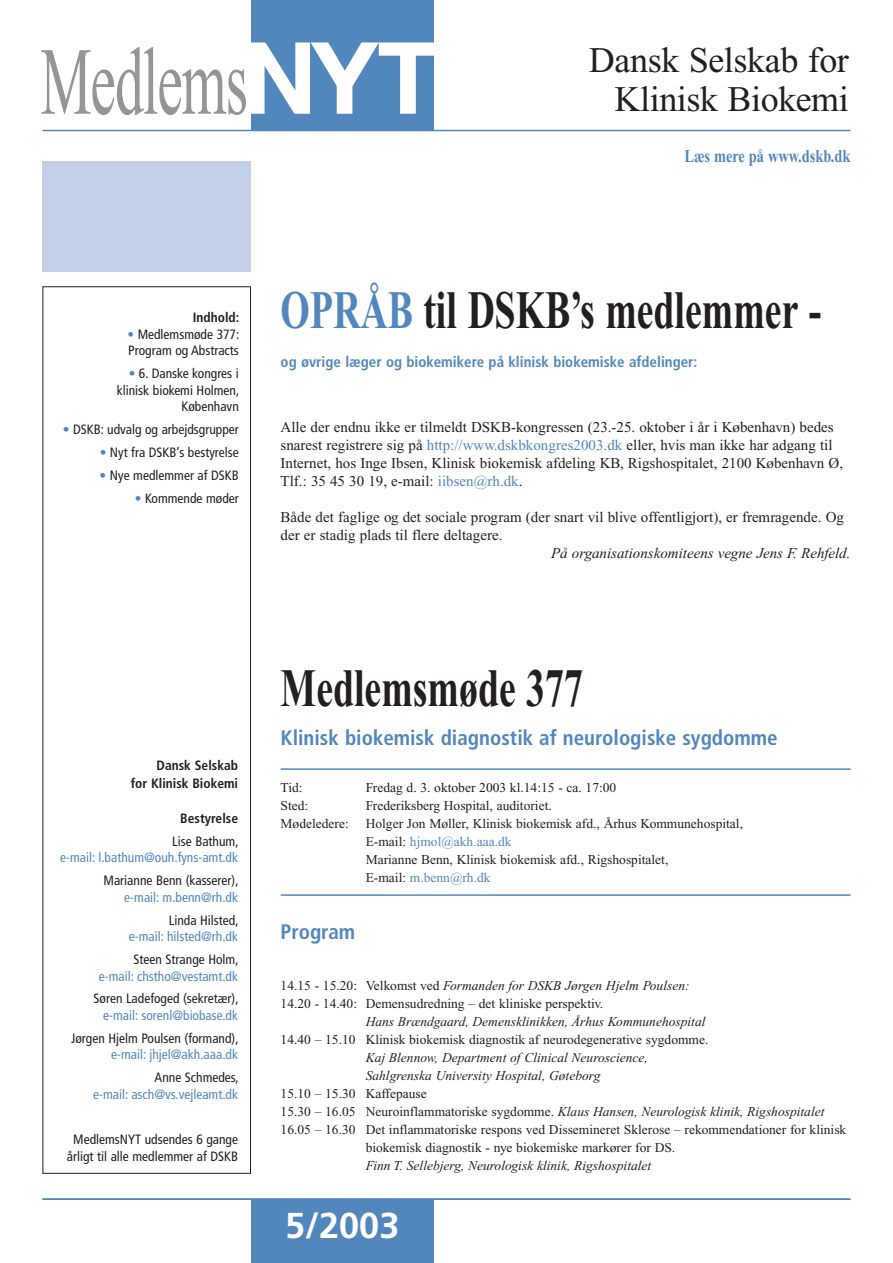
<style>
.page{position:relative;width:893px;height:1263px;background:#fff}
.page>*{position:absolute;margin:0;border:0;box-sizing:border-box;transform-origin:0 0}
.t1{font:96px "Times New Roman";letter-spacing:-.02em;color:#939598;scale:.6 1}
.t2{font:700 54px "Times New Roman";color:#231f20;scale:.7 1}
.t3{font:36px/39px "Times New Roman";letter-spacing:-.01em;color:#231f20;text-align:right}
.t4{font:700 36px "Frutiger";color:#fff}
.t5{font:700 condensed 21px "Frutiger";color:#5287be}
.t6{font:700 18px "Times New Roman";color:#5287be;scale:.8 1}
.t7{font:15px/18px "Times New Roman";color:#231f20}
.t8{font:700 condensed 15px "Frutiger";color:#5287be}
.t9{font:italic 15px "Times New Roman";color:#231f20}
.t10{font:13.5px/18px "Times New Roman";color:#231f20}
.t11{font:condensed 13.5px/16.5px "Frutiger";color:#231f20;text-align:center}
.t12{font:italic 13.5px/18px "Times New Roman";color:#231f20}
.t13{font:condensed 13.5px "Frutiger";color:#5287be}
.t14{font:700 condensed 13.5px/18px "Frutiger";color:#231f20;text-align:right}
.t15{font:13.5px "Times New Roman";color:#5287be}
.s1{font-family:"Helvetica Neue";font-weight:700;font-size:99.75px;color:#fff}
.s2{color:#5287be}
.s3{color:#231f20}
.s4{font-style:italic}
.s5{font-style:normal}
</style>
<div class="page">
<div style="left:251px;top:1199px;width:183px;height:64px;background:#5287be"></div>
<div style="left:251px;top:0;width:183px;height:131px;background:#5287be"></div>
<hr style="left:43px;top:1198px;width:807px;height:2px;background:#5287be">
<hr style="left:43px;top:130px;width:807px;height:1px;background:#5287be">
<div style="left:43px;top:286px;width:208px;height:888px;border:1px solid #231f20"></div>
<div style="left:43px;top:162px;width:208px;height:110px;background:#c3d1e8"></div>
<hr style="left:281px;top:768px;width:569px;height:2px;background:#5287be">
<hr style="left:281px;top:894px;width:569px;height:2px;background:#5287be">
<h1 class="t1" style="left:40px;top:29px;width:665px">Medlems<span class="s1">NYT</span></h1>
<h3 class="t3" style="left:589px;top:41px;width:261px">Dansk Selskab for<br>Klinisk Biokemi</h3>
<h3 class="t6" style="left:685px;top:146px;width:209px">Læs mere på www.dskb.dk</h3>
<p class="t14" style="left:193px;top:309px;width:48px">Indhold:</p>
<p class="t11" style="left:127px;top:326px;width:114px;text-align:left"><span class="s2">•</span> Medlemsmøde 377:<br>Program og Abstracts</p>
<p class="t11" style="left:117px;top:365px;width:124px;text-align:right"><span class="s2">•</span> 6. Danske kongres i klinisk biokemi Holmen,<br>København</p>
<p class="t11" style="left:63px;top:421px;width:177px"><span class="s2">•</span> DSKB: udvalg og arbejdsgrupper</p>
<p class="t11" style="left:100px;top:444px;width:141px"><span class="s2">•</span> Nyt fra DSKB’s bestyrelse</p>
<p class="t11" style="left:100px;top:467px;width:141px"><span class="s2">•</span> Nye medlemmer af DSKB</p>
<p class="t11" style="left:135px;top:490px;width:106px"><span class="s2">•</span> Kommende møder</p>
<h2 class="t2" style="left:281px;top:280px;width:774px"><span class="s2">OPRÅB</span> til DSKB’s medlemmer -</h2>
<p class="t8" style="left:281px;top:353px;width:418px">og øvrige læger og biokemikere på klinisk biokemiske afdelinger:</p>
<p class="t7" style="left:281px;top:418px;width:564px">Alle der endnu ikke er tilmeldt DSKB-kongressen (23.-25. oktober i år i København) bedes snarest registrere sig på <span class="s2">http://www.dskbkongres2003.dk</span> eller, hvis man ikke har adgang til Internet, hos Inge Ibsen, Klinisk biokemisk afdeling KB, Rigshospitalet, 2100 København Ø, Tlf.: 35 45 30 19, e-mail: <span class="s2">iibsen@rh.dk</span>.</p>
<p class="t7" style="left:281px;top:508px;width:565px">Både det faglige og det sociale program (der snart vil blive offentligjort), er fremragende. Og der er stadig plads til flere deltagere.</p>
<p class="t9" style="left:551px;top:545px;width:301px">På organisationskomiteens vegne Jens F. Rehfeld.</p>
<p class="t14" style="left:131px;top:757px;width:109px">Dansk Selskab<br>for Klinisk Biokemi</p>
<p class="t14" style="left:180px;top:809px;width:59px">Bestyrelse</p>
<p class="t11" style="left:172px;top:833px;width:68px">Lise Bathum,</p>
<p class="t13" style="left:60px;top:850px;width:180px">e-mail: l.bathum@ouh.fyns-amt.dk</p>
<p class="t11" style="left:104px;top:872px;width:137px">Marianne Benn (kasserer),</p>
<p class="t13" style="left:124px;top:889px;width:115px">e-mail: m.benn@rh.dk</p>
<p class="t11" style="left:169px;top:912px;width:71px">Linda Hilsted,</p>
<p class="t13" style="left:129px;top:928px;width:111px">e-mail: hilsted@rh.dk</p>
<p class="t11" style="left:134px;top:951px;width:107px">Steen Strange Holm,</p>
<p class="t13" style="left:99px;top:968px;width:141px">e-mail: chstho@vestamt.dk</p>
<p class="t11" style="left:94px;top:990px;width:147px">Søren Ladefoged (sekretær),</p>
<p class="t13" style="left:103px;top:1007px;width:137px">e-mail: sorenl@biobase.dk</p>
<p class="t11" style="left:71px;top:1030px;width:169px">Jørgen Hjelm Poulsen (formand),</p>
<p class="t13" style="left:111px;top:1047px;width:129px">e-mail: jhjel@akh.aaa.dk</p>
<p class="t11" style="left:155px;top:1069px;width:86px">Anne Schmedes,</p>
<p class="t13" style="left:93px;top:1086px;width:147px">e-mail: asch@vs.vejleamt.dk</p>
<p class="t11" style="left:67px;top:1131px;width:173px">MedlemsNYT udsendes 6 gange årligt til alle medlemmer af DSKB</p>
<h2 class="t2" style="left:281px;top:658px;width:433px">Medlemsmøde 377</h2>
<h3 class="t5" style="left:281px;top:726px;width:498px">Klinisk biokemisk diagnostik af neurologiske sygdomme</h3>
<p class="t10" style="left:281px;top:779px;width:24px">Tid:</p>
<p class="t10" style="left:366px;top:779px;width:252px">Fredag d. 3. oktober 2003 kl.14:15 - ca. 17:00</p>
<p class="t10" style="left:281px;top:797px;width:29px">Sted:</p>
<p class="t10" style="left:366px;top:797px;width:188px">Frederiksberg Hospital, auditoriet.</p>
<p class="t10" style="left:281px;top:815px;width:464px">Mødeledere: Holger Jon Møller, Klinisk biokemisk afd., Århus Kommunehospital,</p>
<p class="t15" style="left:366px;top:834px;width:147px"><span class="s3">E-mail:</span> hjmol@akh.aaa.dk</p>
<p class="t10" style="left:366px;top:851px;width:304px">Marianne Benn, Klinisk biokemisk afd., Rigshospitalet,</p>
<p class="t15" style="left:366px;top:870px;width:126px"><span class="s3">E-mail:</span> m.benn@rh.dk</p>
<h3 class="t5" style="left:281px;top:920px;width:76px">Program</h3>
<p class="t10" style="left:281px;top:977px;width:410px">14.15 - 15.20: Velkomst ved <span class="s4">Formanden for DSKB Jørgen Hjelm Poulsen:<br></span>14.20 - 14.40: Demensudredning – det kliniske perspektiv.</p>
<p class="t12" style="left:366px;top:1013px;width:341px">Hans Brændgaard, Demensklinikken, Århus Kommunehospital</p>
<p class="t10" style="left:281px;top:1031px;width:429px">14.40 – 15.10 Klinisk biokemisk diagnostik af neurodegenerative sygdomme.</p>
<p class="t12" style="left:366px;top:1049px;width:284px">Kaj Blennow, Department of Clinical Neuroscience,<br>Sahlgrenska University Hospital, Gøteborg</p>
<p class="t10" style="left:281px;top:1085px;width:148px">15.10 – 15.30 Kaffepause</p>
<p class="t12" style="left:281px;top:1103px;width:545px"><span class="s5">15.30 – 16.05 Neuroinflammatoriske sygdomme.</span> Klaus Hansen, Neurologisk klinik, Rigshospitalet</p>
<p class="t10" style="left:281px;top:1121px;width:567px">16.05 – 16.30 Det inflammatoriske respons ved Dissemineret Sklerose – rekommendationer for klinisk</p>
<p class="t10" style="left:366px;top:1139px;width:311px">biokemisk diagnostik - nye biokemiske markører for DS.</p>
<p class="t12" style="left:366px;top:1157px;width:287px">Finn T. Sellebjerg, Neurologisk klinik, Rigshospitalet</p>
<h3 class="t4" style="left:285px;top:1204px;width:116px">5/2003</h3>
</div>
